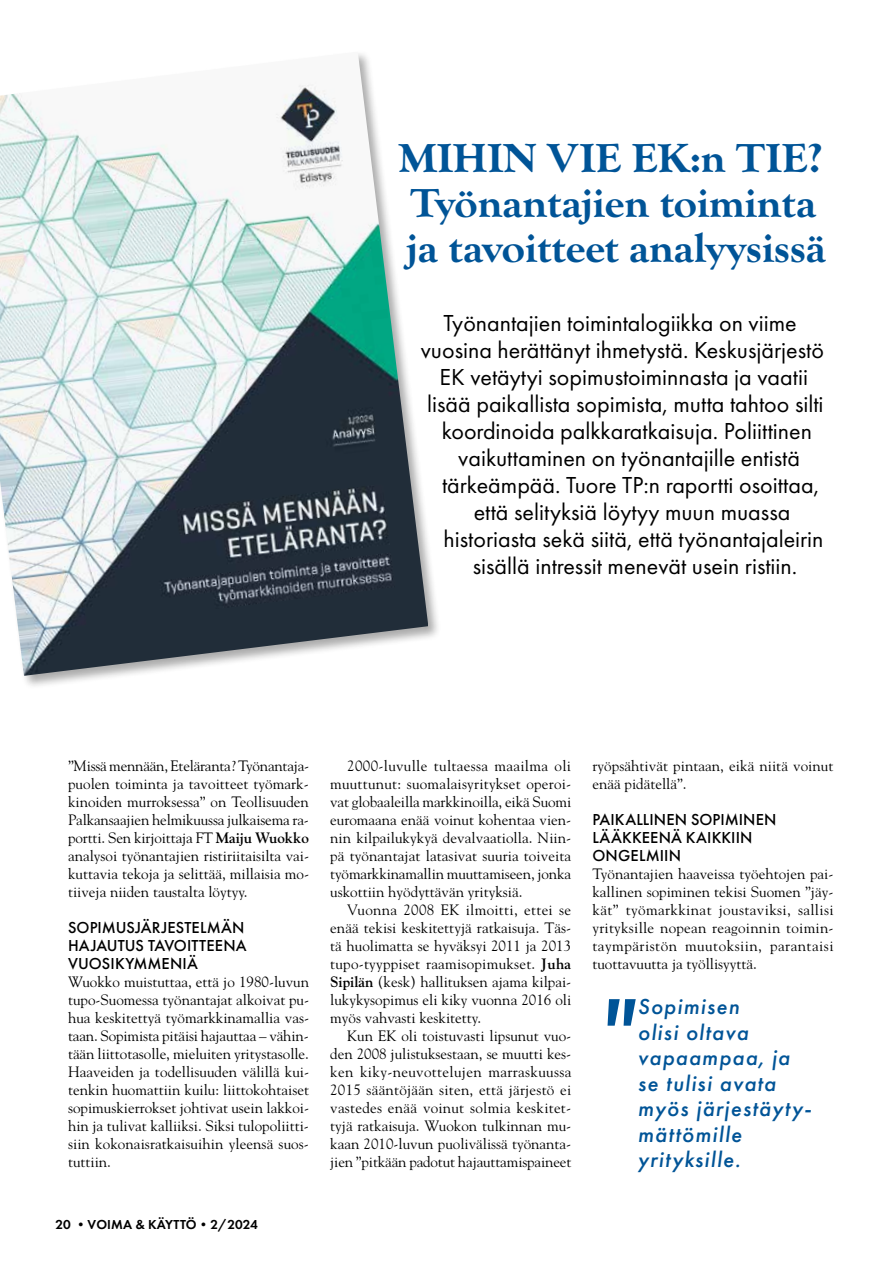
<style>
.page{position:relative;width:893px;height:1263px;background:#fff}
.page>*{position:absolute;margin:0;border:0;box-sizing:border-box;transform-origin:0 0}
.t1{font:italic 500 99px "Futura PT";color:#005497}
.t2{font:700 expanded 42px/45px "Goudy Old Sty";color:#005497}
.t3{font:24px "Futura PT";color:#000}
.t4{font:italic 500 22.5px/25.5px "Futura PT";letter-spacing:.055em;color:#005497}
.t5{font:500 16.5px/18px "Futura PT";letter-spacing:.01em;color:#000}
.t6{font:15px/18px "Goudy Std";color:#000;text-align:justify}
.t7{font:600 13.5px "Futura PT";letter-spacing:.005em;color:#000}
.s1{font-weight:700}
</style>
<div class="page">
<div style="left:0;top:50px;width:442px;height:639px;background:#000;opacity:.33"></div>
<img style="left:0;top:52px;width:428px;height:624px">
<h2 class="t2" style="left:398px;top:136px;width:429px">MIHIN VIE EK:n TIE?<br>Työnantajien toiminta ja tavoitteet analyysissä</h2>
<h3 class="t3" style="left:443px;top:309px;width:355px">Työnantajien toimintalogiikka on viime</h3>
<h3 class="t3" style="left:421px;top:336px;width:405px">vuosina herättänyt ihmetystä. Keskusjärjestö</h3>
<h3 class="t3" style="left:440px;top:363px;width:370px">EK vetäytyi sopimustoiminnasta ja vaatii</h3>
<h3 class="t3" style="left:427px;top:390px;width:398px">lisää paikallista sopimista, mutta tahtoo silti</h3>
<h3 class="t3" style="left:442px;top:417px;width:372px">koordinoida palkkaratkaisuja. Poliittinen</h3>
<h3 class="t3" style="left:458px;top:444px;width:343px">vaikuttaminen on työnantajille entistä</h3>
<h3 class="t3" style="left:442px;top:471px;width:379px">tärkeämpää. Tuore TP:n raportti osoittaa,</h3>
<h3 class="t3" style="left:474px;top:498px;width:318px">että selityksiä löytyy muun muassa</h3>
<h3 class="t3" style="left:444px;top:525px;width:381px">historiasta sekä siitä, että työnantajaleirin</h3>
<h3 class="t3" style="left:473px;top:552px;width:326px">sisällä intressit menevät usein ristiin.</h3>
<p class="t6" style="left:68px;top:757px;width:242px">”Missä mennään, Eteläranta? Työnantaja&shy;puolen toiminta ja tavoitteet työmark&shy;kinoiden murroksessa” on Teollisuuden Palkansaajien helmikuussa julkaisema ra&shy;portti. Sen kirjoittaja FT <span class="s1">Maiju Wuokko </span>analysoi työnantajien ristiriitaisilta vai&shy;kuttavia tekoja ja selittää, millaisia mo&shy;tiiveja niiden taustalta löytyy.</p>
<p class="t5" style="left:68px;top:919px;width:180px">SOPIMUSJÄRJESTELMÄN<br>HAJAUTUS TAVOITTEENA<br>VUOSIKYMMENIÄ</p>
<p class="t6" style="left:68px;top:973px;width:242px">Wuokko muistuttaa, että jo 1980-luvun tupo-Suomessa työnantajat alkoivat pu&shy;hua keskitettyä työmarkkinamallia vas&shy;taan. Sopimista pitäisi hajauttaa – vähin&shy;tään liittotasolle, mieluiten yritystasolle.<br>Haaveiden ja todellisuuden välillä kui&shy;tenkin huomattiin kuilu: liittokohtaiset sopimuskierrokset johtivat usein lakkoi&shy;hin ja tulivat kalliiksi. Siksi tulopoliitti&shy;siin kokonaisratkaisuihin yleensä suos&shy;tuttiin.</p>
<p class="t7" style="left:56px;top:1216px;width:204px">20 •VOIMA &amp; KÄYTTÖ•2/2024</p>
<p class="t6" style="left:330px;top:757px;width:242px;text-indent:17px">2000-luvulle tultaessa maailma oli muuttunut: suomalaisyritykset operoi&shy;vat globaaleilla markkinoilla, eikä Suomi euromaana enää voinut kohentaa vien&shy;nin kilpailukykyä devalvaatiolla. Niin&shy;pä työnantajat latasivat suuria toiveita työmarkkinamallin muuttamiseen, jonka uskottiin hyödyttävän yrityksiä.</p>
<p class="t6" style="left:330px;top:901px;width:243px;text-indent:17px">Vuonna 2008 EK ilmoitti, ettei se enää tekisi keskitettyjä ratkaisuja. Täs&shy;tä huolimatta se hyväksyi 2011 ja 2013 tupo-tyyppiset raamisopimukset. <span class="s1">Juha Sipilän</span> (kesk) hallituksen ajama kilpai&shy;lukykysopimus eli kiky vuonna 2016 oli myös vahvasti keskitetty.</p>
<p class="t6" style="left:330px;top:1027px;width:243px;text-indent:17px">Kun EK oli toistuvasti lipsunut vuo&shy;den 2008 julistuksestaan, se muutti kes&shy;ken kiky-neuvottelujen marraskuussa 2015 sääntöjään siten, että järjestö ei vastedes enää voinut solmia keskitet&shy;tyjä ratkaisuja. Wuokon tulkinnan mu&shy;kaan 2010-luvun puolivälissä työnanta&shy;jien ”pitkään padotut hajauttamispaineet</p>
<p class="t6" style="left:592px;top:757px;width:242px">ryöpsähtivät pintaan, eikä niitä voinut enää pidätellä”.</p>
<p class="t5" style="left:592px;top:811px;width:186px">PAIKALLINEN SOPIMINEN<br>LÄÄKKEENÄ KAIKKIIN<br>ONGELMIIN</p>
<p class="t6" style="left:592px;top:865px;width:243px">Työnantajien haaveissa työehtojen pai&shy;kallinen sopiminen tekisi Suomen ”jäy&shy;kät” työmarkkinat joustaviksi, sallisi yrityksille nopean reagoinnin toimin&shy;taympäristön muutoksiin, parantaisi tuottavuutta ja työllisyyttä.</p>
<h1 class="t1" style="left:596px;top:970px;width:38px">"</h1>
<h3 class="t4" style="left:638px;top:994px;width:175px">Sopimisen<br>olisi oltava vapaampaa, ja se tulisi avata myös järjestäyty&shy;mättömille yrityksille.</h3>
</div>
